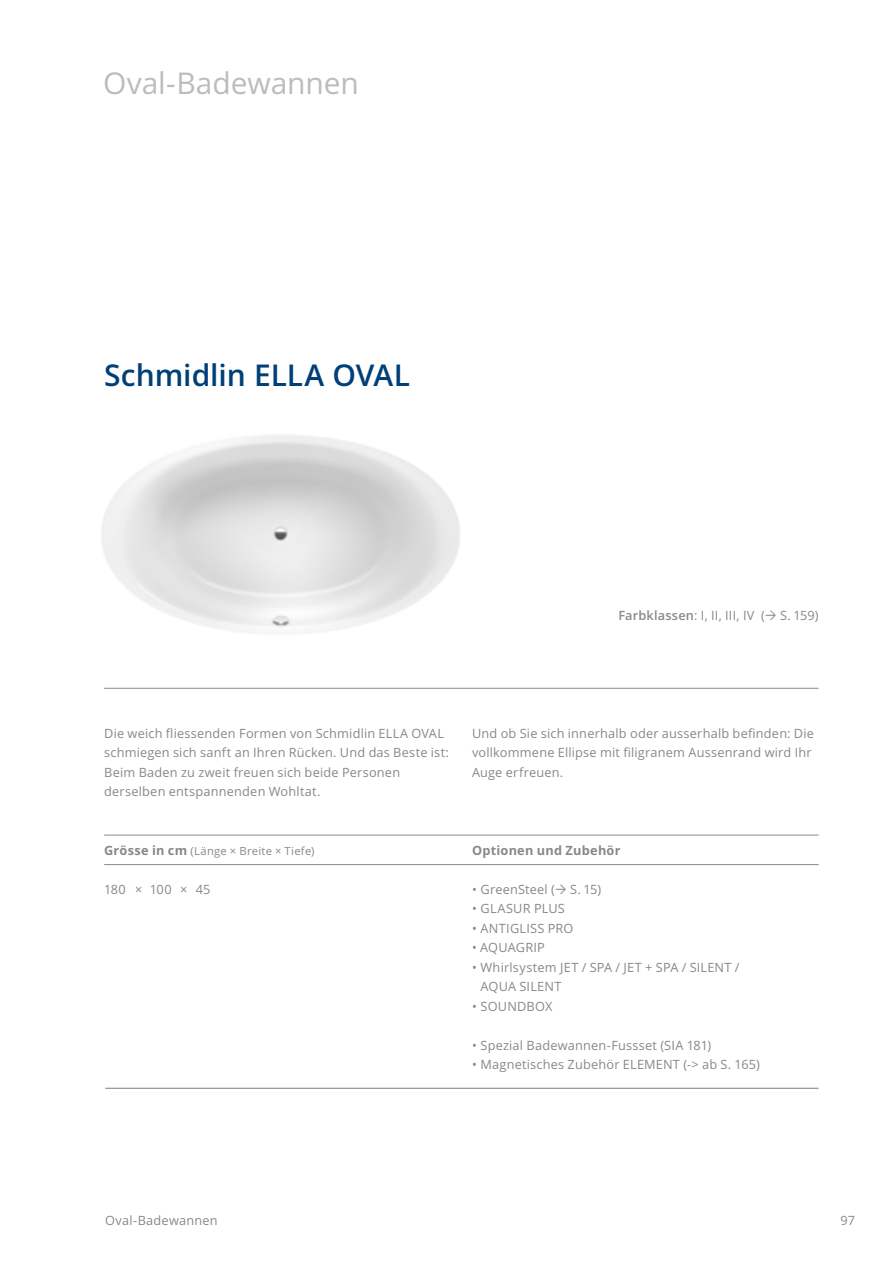
<style>
.page{position:relative;width:893px;height:1263px;background:#fff}
.page>*{position:absolute;margin:0;border:0;box-sizing:border-box;transform-origin:0 0}
.Produktename{font:600 30px "Open Sans";letter-spacing:-.005em;color:#003f77}
.Kategorie_Ziffer{font:30px "Open Sans";letter-spacing:-.005em;color:#bbbdbd}
.Lauftext{font:12.75px/19.5px "Open Sans";letter-spacing:.015em;color:#878988}
.Lauf_Aufzählung_Einz_2mm{font:12.75px/19.5px "Open Sans";letter-spacing:.015em;color:#878988}
.Untertitel_mit_Linien{font:700 12.75px "Open Sans";letter-spacing:.02em;color:#878988}
.Pagina{font:12.75px "Open Sans";letter-spacing:.015em;color:#878988}
.Grössen-Tab1{font:12.75px "Open Sans";letter-spacing:.015em;color:#878988}
.Untertitel_mit_Linien-2{font:11.25px "Open Sans";letter-spacing:.025em;color:#878988}
.s1{font-weight:600}
.s2{font-weight:700;font-size:12.75px}
</style>
<div class="page">
<img style="left:102px;top:435px;width:358px;height:197px">
<hr style="left:104px;top:688px;width:715px;height:1px;background:#878988">
<hr style="left:105px;top:1088px;width:714px;height:1px;background:#7b7d7c">
<hr style="left:104px;top:835px;width:715px;height:1px;background:#878988">
<hr style="left:104px;top:864px;width:715px;height:1px;background:#878988">
<p class="Kategorie_Ziffer" style="left:103px;top:62px;width:257px">Oval-Badewannen</p>
<p class="Produktename" style="left:104px;top:355px;width:307px">Schmidlin ELLA OVAL</p>
<p class="Lauftext" style="left:618px;top:606px;width:202px"><span class="s1">Farbklassen</span>: I, II, III, IV ( S. 159)</p>
<p class="Lauftext" style="left:104px;top:723px;width:346px">Die weich fliessenden Formen von Schmidlin ELLA OVAL schmiegen sich sanft an Ihren Rücken. Und das Beste ist:<br>Beim Baden zu zweit freuen sich beide Personen derselben entspannenden Wohltat.</p>
<p class="Lauftext" style="left:472px;top:723px;width:343px">Und ob Sie sich innerhalb oder ausserhalb befinden: Die vollkommene Ellipse mit filigranem Aussenrand wird Ihr<br>Auge erfreuen.</p>
<p class="Untertitel_mit_Linien-2" style="left:104px;top:843px;width:212px"><span class="s2">Grösse in cm</span> (Länge × Breite × Tiefe)</p>
<p class="Untertitel_mit_Linien" style="left:472px;top:841px;width:150px">Optionen und Zubehör</p>
<p class="Lauf_Aufzählung_Einz_2mm" style="left:472px;top:879px;width:131px">• GreenSteel ( S. 15)</p>
<p class="Lauf_Aufzählung_Einz_2mm" style="left:472px;top:898px;width:94px">• GLASUR PLUS</p>
<p class="Lauf_Aufzählung_Einz_2mm" style="left:472px;top:918px;width:103px">• ANTIGLISS PRO</p>
<p class="Lauf_Aufzählung_Einz_2mm" style="left:472px;top:937px;width:74px">• AQUAGRIP</p>
<p class="Lauf_Aufzählung_Einz_2mm" style="left:480px;top:957px;width:261px;text-indent:-9px">• Whirlsystem JET / SPA / JET + SPA / SILENT /<br>AQUA SILENT</p>
<p class="Lauf_Aufzählung_Einz_2mm" style="left:472px;top:996px;width:82px">• SOUNDBOX</p>
<p class="Lauf_Aufzählung_Einz_2mm" style="left:472px;top:1035px;width:241px">• Spezial Badewannen-Fussset (SIA 181)</p>
<p class="Lauf_Aufzählung_Einz_2mm" style="left:472px;top:1054px;width:290px">• Magnetisches Zubehör ELEMENT (-&gt; ab S. 165)</p>
<p class="Grössen-Tab1" style="left:104px;top:880px;width:108px">180 × 100 × 45</p>
<p class="Pagina" style="left:105px;top:1211px;width:114px">Oval-Badewannen</p>
<p class="Lauftext" style="left:840px;top:1210px;width:16px">97</p>
</div>
